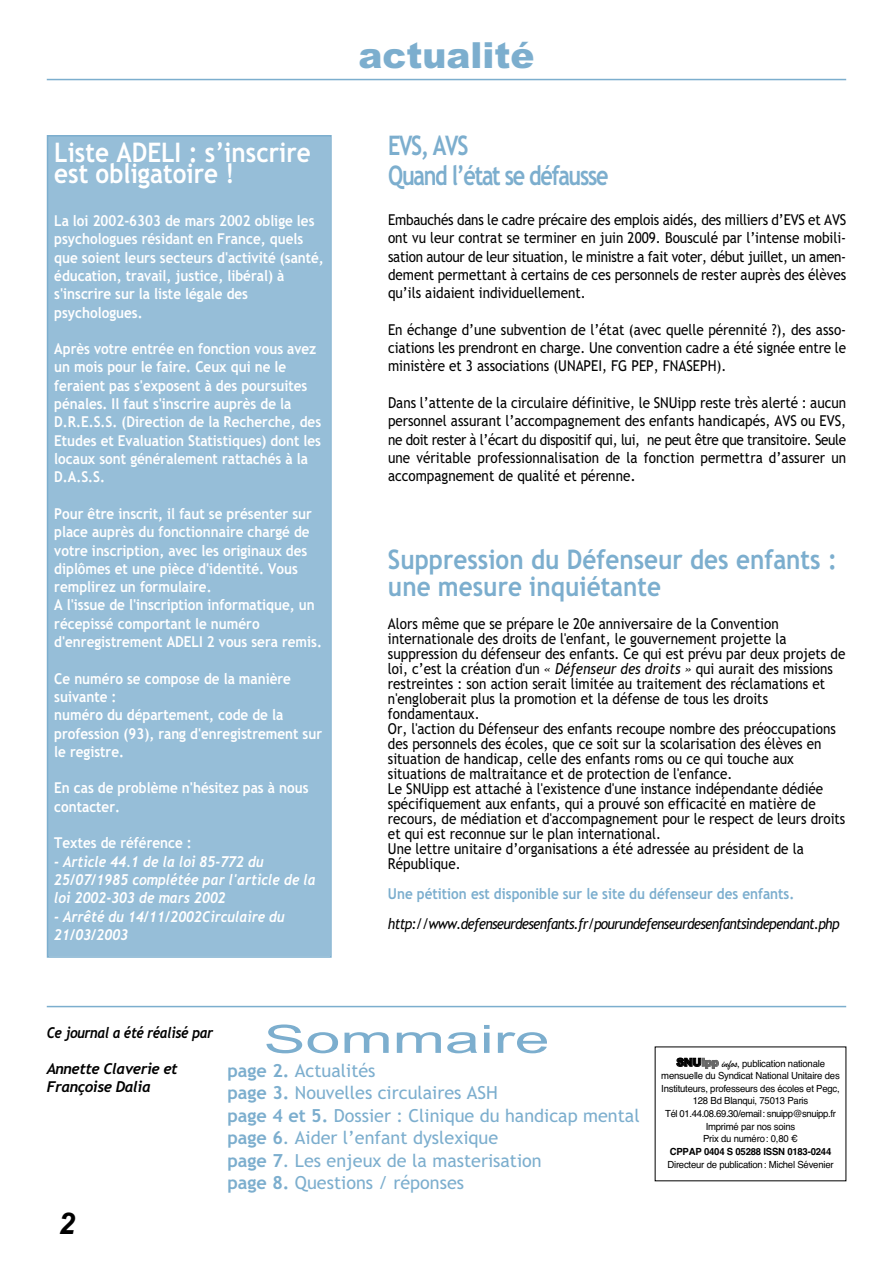
<style>
.page{position:relative;width:893px;height:1263px;background:#fff}
.page>*{position:absolute;margin:0;border:0;box-sizing:border-box;transform-origin:0 0}
.t1{font:39px "Arial";color:#7caece;scale:1.61 1}
.t2{font:900 36px "Arial";color:#7caece}
.t3{font:italic 700 30px "Arial";color:#000}
.t4{font:700 27px/27px "Trebuchet MS";color:#7caece;scale:.9 1}
.t5{font:700 27px/21px "Trebuchet MS";color:#fff;scale:.9 1}
.t6{font:700 27px/30.3px "Trebuchet MS";letter-spacing:-.06em;color:#7caece;scale:.8 1}
.t7{font:18px/22.5px "Trebuchet MS";color:#7caece}
.t8{font:15px/15px "Trebuchet MS";color:#000;text-align:justify;scale:.9 1}
.t9{font:700 15px/18.3px "Trebuchet MS";color:#fff;scale:.9 1}
.t10{font:italic 700 15px/18.3px "Trebuchet";color:#fff;scale:.9 1}
.t11{font:italic 15px "Trebuchet MS";letter-spacing:-.05em;color:#000;scale:.9 1}
.t12{font:700 15px "Trebuchet MS";color:#7caece;scale:.9 1}
.t13{font:italic 700 15px/18px "Trebuchet";letter-spacing:-.03em;color:#000}
.t14{font:italic 700 15px "Trebuchet";letter-spacing:-.03em;color:#000;scale:.9 1}
.t15{font:9.75px/12.6px "Helvetica";letter-spacing:-.02em;color:#000;text-align:center}
.t16{font:700 9.75px "Helvetica";letter-spacing:-.02em;color:#000}
.s1{font-style:italic}
.s2{font-weight:700}
.s3{font-family:"Arial";font-weight:900;font-size:11.25px}
.s4{font-family:"Arial";font-weight:900;font-size:11.25px;color:#666}
.s5{font-family:"Brush Script";font-size:11.25px}
</style>
<div class="page">
<hr style="left:47px;top:1006px;width:799px;height:1px;background:#7caece">
<div style="left:48px;top:137px;width:282px;height:819px;background:#96bed8"></div>
<div style="left:47px;top:135px;width:285px;height:823px;border:2px solid #7caece"></div>
<hr style="left:47px;top:79px;width:799px;height:1px;background:#7caece">
<h3 class="t5" style="left:54px;top:143px;width:287px">Liste ADELI : s’inscrire est obligatoire !</h3>
<p class="t9" style="left:54px;top:212px;width:301px">La loi 2002-6303 de mars 2002 oblige les psychologues résidant en France, quels que soient leurs secteurs d'activité (santé, éducation, travail, justice, libéral) à s'inscrire sur la liste légale des psychologues.</p>
<p class="t9" style="left:54px;top:340px;width:298px">Après votre entrée en fonction vous avez un mois pour le faire. Ceux qui ne le feraient pas s'exposent à des poursuites pénales. Il faut s'inscrire auprès de la D.R.E.S.S. (Direction de la Recherche, des Etudes et Evaluation Statistiques) dont les locaux sont généralement rattachés à la D.A.S.S.</p>
<p class="t9" style="left:54px;top:505px;width:299px">Pour être inscrit, il faut se présenter sur place auprès du fonctionnaire chargé de votre inscription, avec les originaux des diplômes et une pièce d'identité. Vous remplirez un formulaire.<br>A l'issue de l'inscription informatique, un récepissé comportant le numéro d'enregistrement ADELI 2 vous sera remis.</p>
<p class="t9" style="left:54px;top:669px;width:299px">Ce numéro se compose de la manière suivante :<br>numéro du département, code de la profession (93), rang d'enregistrement sur le registre.</p>
<p class="t9" style="left:54px;top:779px;width:284px">En cas de problème n'hésitez pas à nous contacter.</p>
<p class="t9" style="left:54px;top:834px;width:154px">Textes de référence :</p>
<p class="t10" style="left:54px;top:852px;width:292px">- Article 44.1 de la loi 85-772 du<br>25/07/1985 complétée par l'article de la loi 2002-303 de mars 2002</p>
<p class="t10" style="left:54px;top:907px;width:258px">- Arrêté du 14/11/2002Circulaire du<br>21/03/2003</p>
<h2 class="t2" style="left:358px;top:35px;width:178px">actualité</h2>
<h3 class="t6" style="left:388px;top:131px;width:277px">EVS, AVS<br>Quand l’état se défausse</h3>
<p class="t8" style="left:388px;top:211px;width:511px;line-height:18.3px">Embauchés dans le cadre précaire des emplois aidés, des milliers d’EVS et AVS ont vu leur contrat se terminer en juin 2009. Bousculé par l’intense mobili&shy;sation autour de leur situation, le ministre a fait voter, début juillet, un amen&shy;dement permettant à certains de ces personnels de rester auprès des élèves qu’ils aidaient individuellement.</p>
<p class="t8" style="left:388px;top:321px;width:511px;line-height:18.3px">En échange d’une subvention de l’état (avec quelle pérennité ?), des asso&shy;ciations les prendront en charge. Une convention cadre a été signée entre le ministère et 3 associations (UNAPEI, FG PEP, FNASEPH).</p>
<p class="t8" style="left:388px;top:394px;width:511px;line-height:18.3px">Dans l’attente de la circulaire définitive, le SNUipp reste très alerté : aucun personnel assurant l’accompagnement des enfants handicapés, AVS ou EVS, ne doit rester à l’écart du dispositif qui, lui, ne peut être que transitoire. Seule une véritable professionnalisation de la fonction permettra d’assurer un accompagnement de qualité et pérenne.</p>
<h3 class="t4" style="left:388px;top:546px;width:500px">Suppression du Défenseur des enfants : une mesure inquiétante</h3>
<p class="t8" style="left:388px;top:616px;width:510px;text-align:left">Alors même que se prépare le 20e anniversaire de la Convention internationale des droits de l'enfant, le gouvernement projette la suppression du défenseur des enfants. Ce qui est prévu par deux projets de loi, c’est la création d'un <span class="s1">« Défenseur des droits »</span> qui aurait des missions restreintes : son action serait limitée au traitement des réclamations et n'engloberait plus la promotion et la défense de tous les droits fondamentaux.<br>Or, l'action du Défenseur des enfants recoupe nombre des préoccupations des personnels des écoles, que ce soit sur la scolarisation des élèves en situation de handicap, celle des enfants roms ou ce qui touche aux situations de maltraitance et de protection de l'enfance.<br>Le SNUipp est attaché à l'existence d'une instance indépendante dédiée spécifiquement aux enfants, qui a prouvé son efficacité en matière de recours, de médiation et d'accompagnement pour le respect de leurs droits et qui est reconnue sur le plan international.<br>Une lettre unitaire d’organisations a été adressée au président de la République.</p>
<p class="t12" style="left:388px;top:885px;width:453px">Une pétition est disponible sur le site du défenseur des enfants.</p>
<p class="t11" style="left:388px;top:915px;width:503px">http://www.defenseurdesenfants.fr/pourundefenseurdesenfantsindependant.php</p>
<p class="t14" style="left:47px;top:1024px;width:187px">Ce journal a été réalisé par</p>
<p class="t13" style="left:47px;top:1060px;width:133px">Annette Claverie et<br>Françoise Dalia</p>
<h3 class="t3" style="left:58px;top:1206px;width:18px">2</h3>
<h1 class="t1" style="left:264px;top:1016px;width:179px">Sommaire</h1>
<p class="t7" style="left:227px;top:1059px;width:414px"><span class="s2">page 2.</span> Actualités<br><span class="s2">page 3.</span> Nouvelles circulaires ASH<br><span class="s2">page 4 et 5.</span> Dossier : Clinique du handicap mental <span class="s2">page 6</span>. Aider l’enfant dyslexique<br><span class="s2">page 7</span>. Les enjeux de la masterisation<br><span class="s2">page 8.</span> Questions / réponses</p>
<p class="t15" style="left:661px;top:1057px;width:180px"><span class="s3">SNU</span><span class="s4">ipp</span> <span class="s5">infos</span>, publication nationale mensuelle du Syndicat National Unitaire des Instituteurs, professeurs des écoles et Pegc, 128 Bd Blanqui, 75013 Paris<br>Tél 01.44.08.69.30/email: snuipp@snuipp.fr Imprimé par nos soins<br>Prix du numéro: 0,80 €</p>
<p class="t16" style="left:670px;top:1146px;width:163px">CPPAP 0404 S 05288 ISSN 0183-0244</p>
<p class="t15" style="left:667px;top:1158px;width:168px">Directeur de publication: Michel Sévenier</p>
</div>
